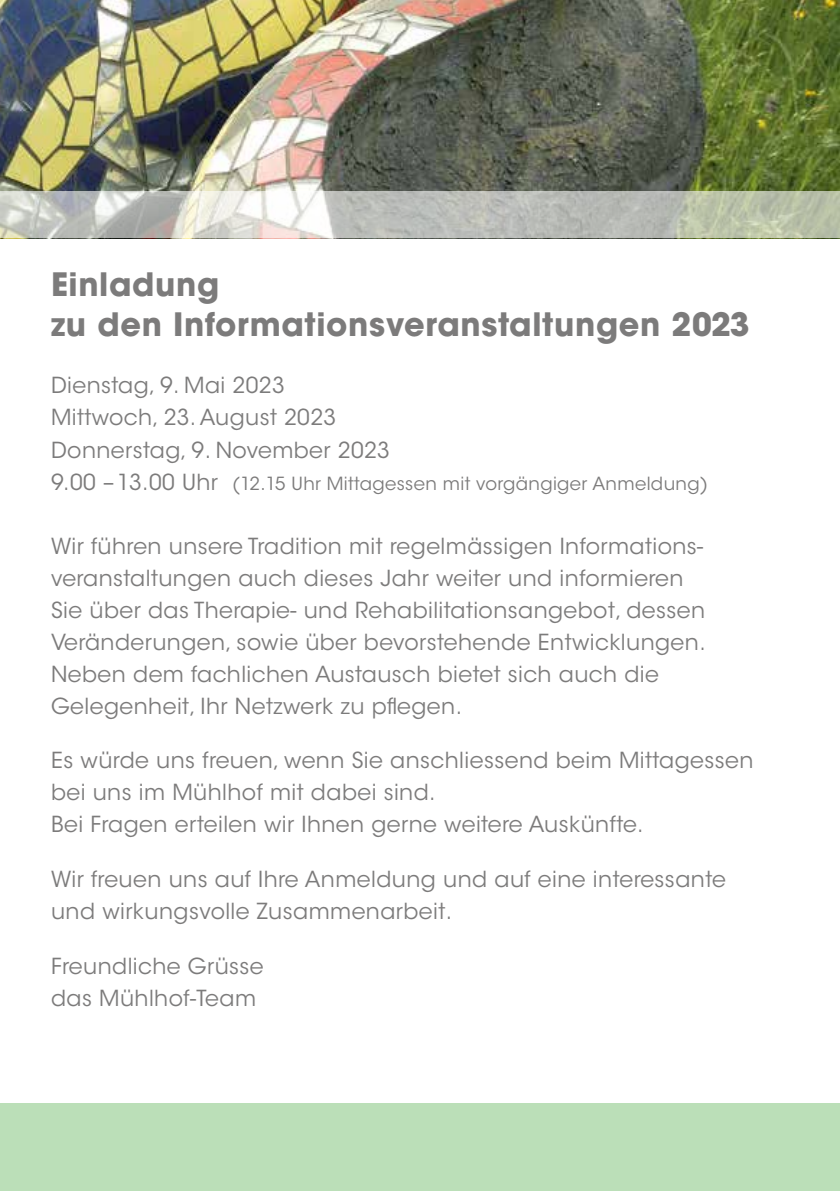
<style>
.page{position:relative;width:840px;height:1191px;background:#fff}
.page>*{position:absolute;margin:0;border:0;box-sizing:border-box;transform-origin:0 0}
.t1{font:700 32px/40px "ITC Avant Garde Std";letter-spacing:.02em;color:#7c7b7b}
.t2{font:22px/32px "ITC Avant Garde Std";letter-spacing:.02em;color:#7c7b7b}
.t3{font:18px "ITC Avant Garde Std";letter-spacing:.02em;color:#7c7b7b}
.s1{font-size:22px}
</style>
<div class="page">
<img style="left:0;top:0;width:839px;height:192px">
<svg style="left:0;top:192px;width:839px;height:46px;background:#c4c6be"></svg>
<div style="left:0;top:1103px;width:839px;height:88px;background:#bbdfb8"></div>
<h1 class="t1" style="left:51px;top:264px;width:699px">Einladung<br>zu den Informationsveranstaltungen 2023</h1>
<p class="t2" style="left:51px;top:370px;width:340px">Dienstag, 9. Mai 2023<br>Mittwoch, 23. August 2023<br>Donnerstag, 9. November 2023</p>
<p class="t3" style="left:51px;top:472px;width:658px"><span class="s1">9.00 –13.00 Uhr</span> (12.15 Uhr Mittagessen mit vorgängiger Anmeldung)</p>
<p class="t2" style="left:51px;top:530px;width:655px">Wir führen unsere Tradition mit regelmässigen Informations&shy;veranstaltungen auch dieses Jahr weiter und informieren Sie über das Therapie- und Rehabilitationsangebot, dessen Veränderungen, sowie über bevorstehende Entwicklungen.<br>Neben dem fachlichen Austausch bietet sich auch die Gelegenheit, Ihr Netzwerk zu pflegen.</p>
<p class="t2" style="left:51px;top:744px;width:703px">Es würde uns freuen, wenn Sie anschliessend beim Mittagessen bei uns im Mühlhof mit dabei sind.<br>Bei Fragen erteilen wir Ihnen gerne weitere Auskünfte.</p>
<p class="t2" style="left:51px;top:863px;width:676px">Wir freuen uns auf Ihre Anmeldung und auf eine interessante und wirkungsvolle Zusammenarbeit.</p>
<p class="t2" style="left:51px;top:950px;width:214px">Freundliche Grüsse das Mühlhof-Team</p>
</div>
